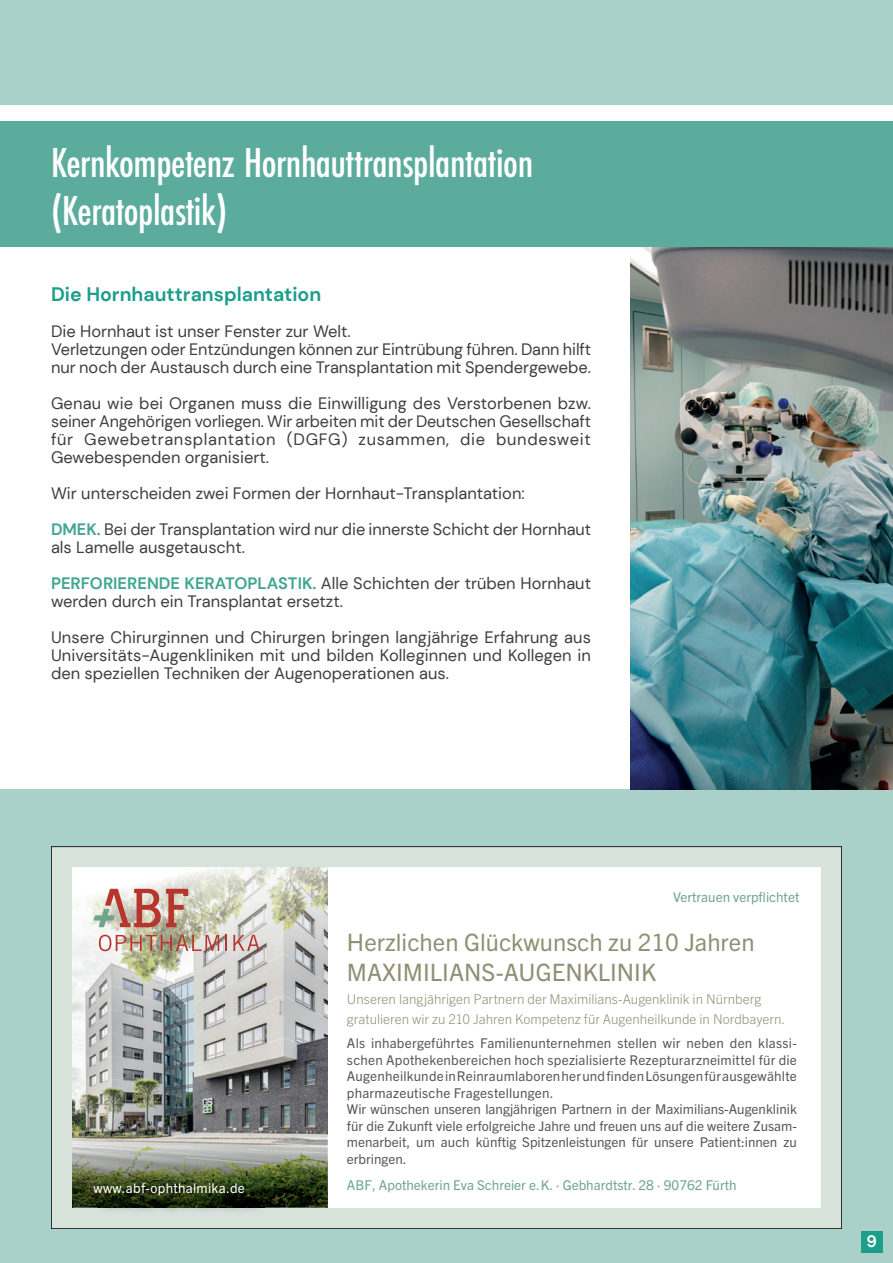
<style>
.page{position:relative;width:893px;height:1263px;background:#fff}
.page>*{position:absolute;margin:0;border:0;box-sizing:border-box;transform-origin:0 0}
.t1{font:500 43.5px "Futura PT Cond";letter-spacing:-.01em;color:#fff}
.t2{font:24px/30px "Trade Gothic Next LT Pro";color:#909075}
.t3{font:700 19.5px "DM Sans";color:#1c9e8a}
.t4{font:16.5px/18px "DM Sans";color:#3e3e3f}
.t5{font:700 16.5px "DM Sans";color:#fff}
.t6{font:13.5px/16.5px "Trade Gothic Next LT Pro";letter-spacing:.01em;color:#57585a}
.t7{font:300 13.5px/19.5px "Trade Gothic Next LT Pro";color:#909075}
.t8{font:13.5px "Trade Gothic Next LT Pro";color:#6ea58f}
.t9{font:13.5px "Trade Gothic Next LT Pro";letter-spacing:.02em;color:#fff}
.s1{font-weight:700;color:#43a693}
</style>
<div class="page">
<div style="left:0;top:790px;width:893px;height:473px;background:#aad0ca"></div>
<div style="left:51px;top:846px;width:791px;height:383px;background:#d7e2db"></div>
<div style="left:73px;top:867px;width:748px;height:341px;background:#fff"></div>
<img style="left:72px;top:867px;width:256px;height:341px">
<svg style="left:94px;top:889px;width:94px;height:38px;background:#c89d92"></svg>
<svg style="left:99px;top:935px;width:120px;height:16px;background:#c1a090"></svg>
<svg style="left:225px;top:935px;width:2px;height:16px"></svg>
<svg style="left:233px;top:935px;width:27px;height:16px"></svg>
<img style="left:98px;top:1188px;width:166px;height:23px">
<div style="left:0;top:0;width:893px;height:113px;background:#aad0ca"></div>
<div style="left:0;top:105px;width:893px;height:17px;background:#fff"></div>
<img style="left:630px;top:247px;width:263px;height:543px">
<div style="left:861px;top:1231px;width:21px;height:21px;background:#1c9e8a"></div>
<div style="left:0;top:122px;width:893px;height:125px;background:#5cac9e"></div>
<p class="t1" style="left:51px;top:137px;width:484px">Kernkompetenz Hornhauttransplantation</p>
<p class="t1" style="left:51px;top:185px;width:178px">(Keratoplastik)</p>
<p class="t3" style="left:51px;top:282px;width:272px">Die Hornhauttransplantation</p>
<p class="t4" style="left:51px;top:322px;width:301px">Die Hornhaut ist unser Fenster zur Welt.</p>
<p class="t4" style="left:51px;top:340px;width:542px">Verletzungen oder Entzündungen können zur Eintrübung führen. Dann hilft nur noch der Austausch durch eine Transplantation mit Spendergewebe.</p>
<p class="t4" style="left:51px;top:394px;width:541px;text-align:justify">Genau wie bei Organen muss die Einwilligung des Verstorbenen bzw. seiner Angehörigen vorliegen. Wir arbeiten mit der Deutschen Gesellschaft für Gewebetransplantation (DGFG) zusammen, die bundesweit Gewebespenden organisiert.</p>
<p class="t4" style="left:51px;top:484px;width:475px">Wir unterscheiden zwei Formen der Hornhaut-Transplantation:</p>
<p class="t4" style="left:51px;top:520px;width:542px"><span class="s1">DMEK.</span> Bei der Transplantation wird nur die innerste Schicht der Hornhaut als Lamelle ausgetauscht.</p>
<p class="t4" style="left:51px;top:574px;width:542px"><span class="s1">PERFORIERENDE KERATOPLASTIK.</span> Alle Schichten der trüben Hornhaut werden durch ein Transplantat ersetzt.</p>
<p class="t4" style="left:51px;top:628px;width:542px;text-align:justify">Unsere Chirurginnen und Chirurgen bringen langjährige Erfahrung aus Universitäts-Augenkliniken mit und bilden Kolleginnen und Kollegen in den speziellen Techniken der Augenoperationen aus.</p>
<p class="t9" style="left:94px;top:1179px;width:153px">www.abf-ophthalmika.de</p>
<p class="t8" style="left:673px;top:887px;width:128px">Vertrauen verpflichtet</p>
<p class="t2" style="left:347px;top:926px;width:409px">Herzlichen Glückwunsch zu 210 Jahren<br>MAXIMILIANS-AUGENKLINIK</p>
<p class="t7" style="left:347px;top:989px;width:440px">Unseren langjährigen Partnern der Maximilians-Augenklinik in Nürnberg gratulieren wir zu 210 Jahren Kompetenz für Augenheilkunde in Nordbayern.</p>
<p class="t6" style="left:347px;top:1034px;width:451px">Als inhabergeführtes Familienunternehmen stellen wir neben den klassi&shy;schen Apothekenbereichen hoch spezialisierte Rezepturarzneimittel für die Augenheilkunde in Reinraumlaboren her und finden Lösungen für ausgewählte pharmazeutische Fragestellungen.<br>Wir wünschen unseren langjährigen Partnern in der Maximilians-Augenklinik für die Zukunft viele erfolgreiche Jahre und freuen uns auf die weitere Zusam&shy;menarbeit, um auch künftig Spitzenleistungen für unsere Patient:innen zu erbringen.</p>
<p class="t8" style="left:347px;top:1176px;width:391px">ABF, Apothekerin Eva Schreier e.K. ∙ Gebhardtstr. 28 · 90762 Fürth</p>
<p class="t5" style="left:866px;top:1231px;width:12px">9</p>
</div>
